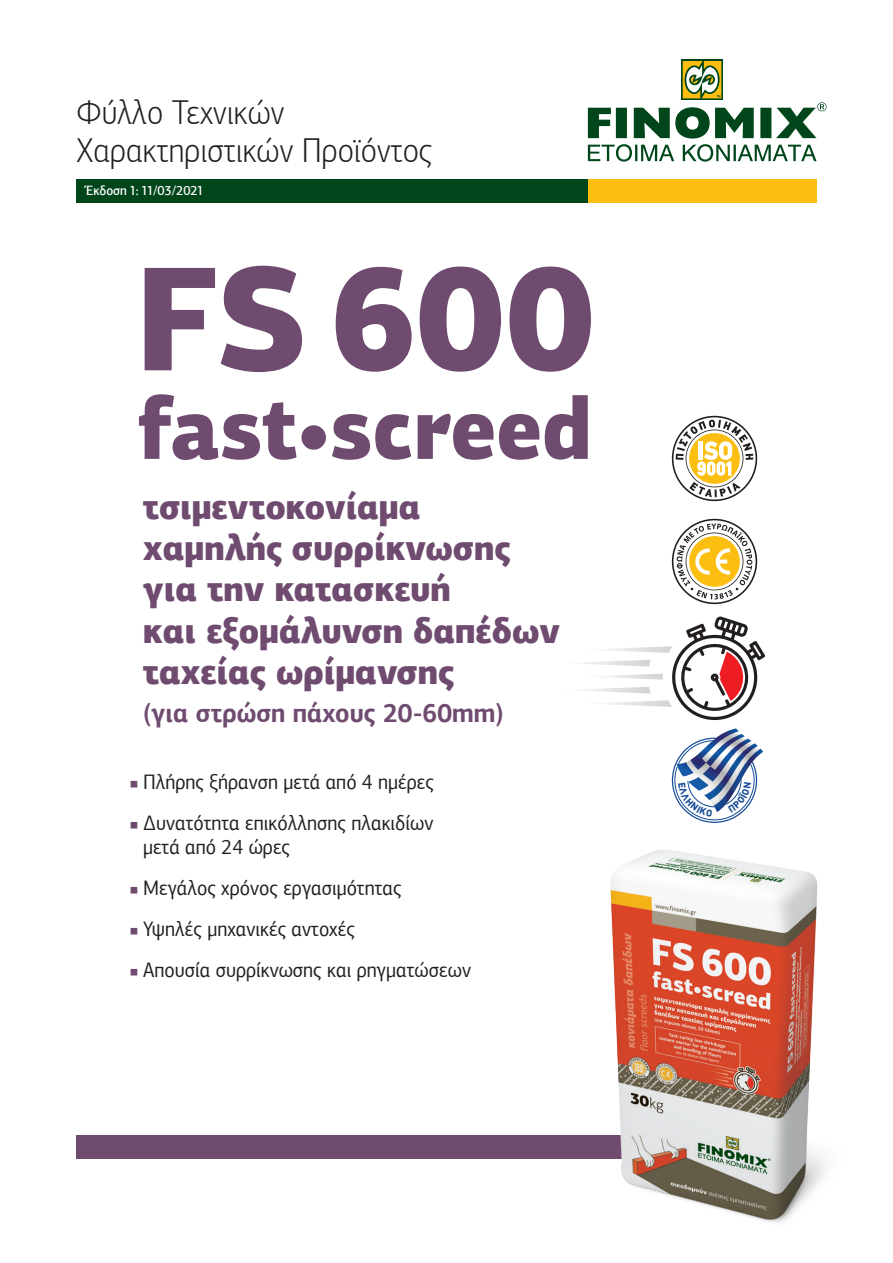
<style>
.page{position:relative;width:893px;height:1263px;background:#fff}
.page>*{position:absolute;margin:0;border:0;box-sizing:border-box;transform-origin:0 0}
.t1{font:900 153px "PF Agora Sans Pro";color:#6f4b70;scale:.93 1}
.t2{font:900 88.65px "PF Agora Sans Pro";color:#6f4b70;scale:.9 1}
.t3{font:900 35.7px/41.4px "PF Agora Sans Pro";color:#6f4b70;scale:.93 1}
.t4{font:300 34.5px/37.5px "PF Agora Sans Pro";color:#231f20;scale:.93 1}
.t5{font:700 27px "PF Agora Sans Pro";color:#6f4b70;scale:.93 1}
.t6{font:21px/24px "PF Agora Sans Pro";color:#231f20;scale:.93 1}
.t7{font:500 13.5px "PF Agora Sans Pro";color:#fff;scale:.93 1}
.s1{font-size:148.35px}
.s2{font-size:84px}
.s3{font-size:10.5px;color:#6f4b70}
</style>
<div class="page">
<div style="left:681px;top:60px;width:42px;height:40px;background:#00461a"></div>
<svg style="left:588px;top:61px;width:238px;height:101px"></svg>
<div style="left:77px;top:1135px;width:565px;height:24px;background:#6f4b70"></div>
<div style="left:588px;top:179px;width:228px;height:23px;background:#fdbe12"></div>
<div style="left:77px;top:179px;width:511px;height:23px;background:#00461a"></div>
<img style="left:610px;top:849px;width:216px;height:374px">
<svg style="left:672px;top:416px;width:85px;height:85px"></svg>
<svg style="left:672px;top:519px;width:85px;height:85px"></svg>
<svg style="left:582px;top:616px;width:183px;height:204px"></svg>
<h3 class="t4" style="left:77px;top:94px;width:384px">Φύλλο Τεχνικών<br>Χαρακτηριστικών Προϊόντος</h3>
<p class="t7" style="left:86px;top:182px;width:128px">Έκδοση 1: 11/03/2021</p>
<h1 class="t1" style="left:136px;top:217px;width:495px"><span class="s1">FS</span> 600</h1>
<h2 class="t2" style="left:137px;top:370px;width:506px">fast<span class="s2">•</span>screed</h2>
<h3 class="t3" style="left:143px;top:485px;width:450px">τσιμεντοκονίαμα χαμηλής συρρίκνωσης για την κατασκευή<br>και εξομάλυνση δαπέδων ταχείας ωρίμανσης</h3>
<p class="t5" style="left:143px;top:696px;width:389px">(για στρώση πάχους 20-60mm)</p>
<p class="t6" style="left:129px;top:770px;width:329px"><span class="s3">■</span> Πλήρης ξήρανση μετά από 4 ημέρες</p>
<p class="t6" style="left:143px;top:811px;width:314px;text-indent:-14px"><span class="s3">■</span> Δυνατότητα επικόλλησης πλακιδίων μετά από 24 ώρες</p>
<p class="t6" style="left:129px;top:876px;width:294px"><span class="s3">■</span> Μεγάλος χρόνος εργασιμότητας</p>
<p class="t6" style="left:129px;top:917px;width:244px"><span class="s3">■</span> Υψηλές μηχανικές αντοχές</p>
<p class="t6" style="left:129px;top:958px;width:369px"><span class="s3">■</span> Απουσία συρρίκνωσης και ρηγματώσεων</p>
</div>
